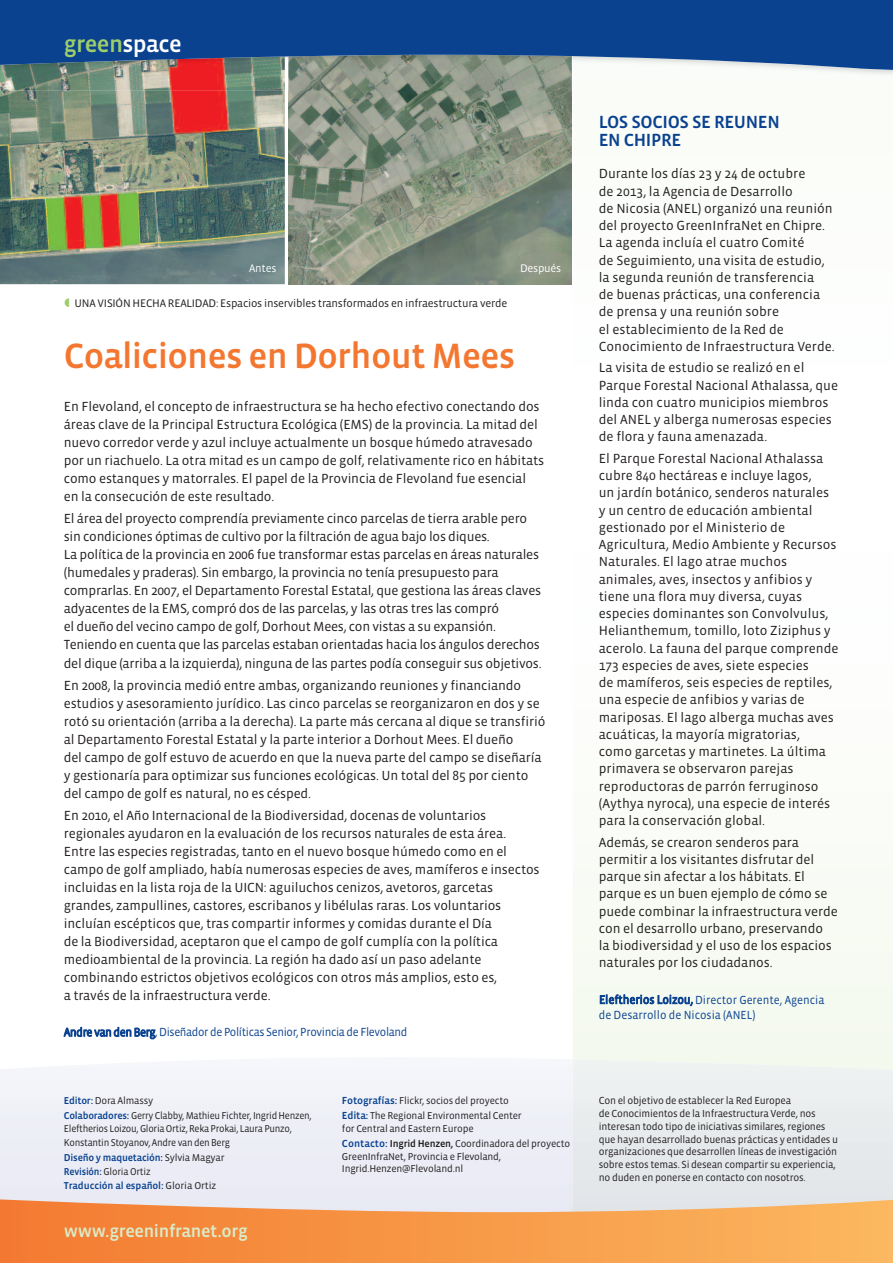
<style>
.page{position:relative;width:893px;height:1263px;background:#fff}
.page>*{position:absolute;margin:0;border:0;box-sizing:border-box;transform-origin:0 0}
.t1{font:36px "Vista Sans Med";letter-spacing:-.02em;color:#f37730}
.t2{font:24px "Vista Sans Med";letter-spacing:-.025em;color:#9dce6b}
.t3{font:18px/18px "Vista Sans Med";letter-spacing:-.02em;color:#0a4290}
.t4{font:18px "Vista Sans Med";letter-spacing:-.02em;color:#daebc7}
.t5{font:13.5px/17.2px "Vista Sans";letter-spacing:-.01em;color:#231f20}
.t6{font:12px/15px "Vista Sans";letter-spacing:-.015em;color:#0a4290;scale:.95 1}
.t7{font:11.25px "Vista Sans";letter-spacing:-.02em;color:#231f20}
.t8{font:11.25px "Vista Sans";letter-spacing:-.02em;color:#fff}
.t9{font:10.5px/12.8px "Vista Sans";letter-spacing:-.02em;color:#231f20}
.t10{font:10.2px/14.9px "Vista Sans";letter-spacing:-.02em;color:#231f20}
.t11{font:10.2px/13.5px "Vista Sans";letter-spacing:-.02em;color:#231f20;scale:.95 1}
.t12{font:10.2px "Vista Sans Med";letter-spacing:-.02em;color:#0a4290}
.s1{color:#fff}
.s2{font-family:"Vista Sans Med";color:#0a4290}
.s3{font-family:"Vista Sans";color:#231f20}
.s4{font-family:"Vista Sans Med";font-size:10.5px;color:#0a4290}
.s5{font-family:"Vista Sans Med"}
</style>
<div class="page">
<svg style="left:509px;top:284px;width:384px;height:773px"></svg>
<div style="left:0;top:1057px;width:893px;height:141px;background:#eeeff6"></div>
<img style="left:546px;top:1059px;width:347px;height:139px">
<svg style="left:0;top:1198px;width:893px;height:65px;background:#f4a460"></svg>
<img style="left:288px;top:91px;width:284px;height:193px">
<img style="left:0;top:91px;width:285px;height:193px">
<img style="left:0;top:82px;width:572px;height:9px">
<svg style="left:0;top:0;width:893px;height:82px;background:#375f94"></svg>
<h2 class="t2" style="left:64px;top:30px;width:120px">green<span class="s1">space</span></h2>
<p class="t8" style="left:249px;top:262px;width:29px">Antes</p>
<p class="t8" style="left:520px;top:262px;width:43px">Después</p>
<p class="t7" style="left:75px;top:296px;width:434px">UNA VISIÓN HECHA REALIDAD: Espacios inservibles transformados en infraestructura verde</p>
<h1 class="t1" style="left:64px;top:335px;width:453px">Coaliciones en Dorhout Mees</h1>
<p class="t5" style="left:64px;top:398px;width:482px;line-height:18px">En Flevoland, el concepto de infraestructura se ha hecho efectivo conectando dos áreas clave de la Principal Estructura Ecológica (EMS) de la provincia. La mitad del nuevo corredor verde y azul incluye actualmente un bosque húmedo atravesado por un riachuelo. La otra mitad es un campo de golf, relativamente rico en hábitats como estanques y matorrales. El papel de la Provincia de Flevoland fue esencial en la consecución de este resultado.</p>
<p class="t5" style="left:64px;top:510px;width:479px;line-height:18px">El área del proyecto comprendía previamente cinco parcelas de tierra arable pero sin condiciones óptimas de cultivo por la filtración de agua bajo los diques.<br>La política de la provincia en 2006 fue transformar estas parcelas en áreas naturales (humedales y praderas). Sin embargo, la provincia no tenía presupuesto para comprarlas. En 2007, el Departamento Forestal Estatal, que gestiona las áreas claves adyacentes de la EMS, compró dos de las parcelas, y las otras tres las compró<br>el dueño del vecino campo de golf, Dorhout Mees, con vistas a su expansión.<br>Teniendo en cuenta que las parcelas estaban orientadas hacia los ángulos derechos del dique (arriba a la izquierda), ninguna de las partes podía conseguir sus objetivos.</p>
<p class="t5" style="left:64px;top:676px;width:483px;line-height:18px">En 2008, la provincia medió entre ambas, organizando reuniones y financiando estudios y asesoramiento jurídico. Las cinco parcelas se reorganizaron en dos y se rotó su orientación (arriba a la derecha). La parte más cercana al dique se transfirió al Departamento Forestal Estatal y la parte interior a Dorhout Mees. El dueño<br>del campo de golf estuvo de acuerdo en que la nueva parte del campo se diseñaría y gestionaría para optimizar sus funciones ecológicas. Un total del 85 por ciento del campo de golf es natural, no es césped.</p>
<p class="t5" style="left:64px;top:806px;width:477px;line-height:18px">En 2010, el Año Internacional de la Biodiversidad, docenas de voluntarios regionales ayudaron en la evaluación de los recursos naturales de esta área.<br>Entre las especies registradas, tanto en el nuevo bosque húmedo como en el campo de golf ampliado, había numerosas especies de aves, mamíferos e insectos incluidas en la lista roja de la UICN: aguiluchos cenizos, avetoros, garcetas grandes, zampullines, castores, escribanos y libélulas raras. Los voluntarios incluían escépticos que, tras compartir informes y comidas durante el Día<br>de la Biodiversidad, aceptaron que el campo de golf cumplía con la política medioambiental de la provincia. La región ha dado así un paso adelante combinando estrictos objetivos ecológicos con otros más amplios, esto es,<br>a través de la infraestructura verde.</p>
<p class="t6" style="left:64px;top:1025px;width:363px">Andre van den Berg, Diseñador de Políticas Senior, Provincia de Flevoland</p>
<p class="t10" style="left:64px;top:1093px;width:249px"><span class="s2">Editor:</span> Dora Almassy<br><span class="s2">Colaboradores:</span> Gerry Clabby, Mathieu Fichter, Ingrid Henzen,</p>
<p class="t11" style="left:64px;top:1122px;width:241px">Eleftherios Loizou, Gloria Ortiz, Reka Prokai, Laura Punzo,<br>Konstantin Stoyanov, Andre van den Berg</p>
<p class="t12" style="left:64px;top:1151px;width:162px">Diseño y maquetación: <span class="s3">Sylvia Magyar</span></p>
<p class="t11" style="left:64px;top:1165px;width:93px"><span class="s2">Revisión:</span> Gloria Ortiz</p>
<p class="t12" style="left:64px;top:1180px;width:154px">Traducción al español: <span class="s3">Gloria Ortiz</span></p>
<h3 class="t4" style="left:64px;top:1220px;width:185px">www.greeninfranet.org</h3>
<p class="t10" style="left:342px;top:1093px;width:181px"><span class="s4">Fotografías:</span> Flickr, socios del proyecto<br><span class="s4">Edita</span><span class="s2">:</span> The Regional Environmental Center</p>
<p class="t10" style="left:342px;top:1121px;width:230px">for Central and Eastern Europe<br><span class="s4">Contacto:</span> <span class="s5">Ingrid Henzen,</span> Coordinadora del proyecto</p>
<p class="t10" style="left:342px;top:1150px;width:161px;line-height:12.8px">GreenInfraNet, Provincia e Flevoland,<br>Ingrid.Henzen@Flevoland.nl</p>
<h3 class="t3" style="left:599px;top:113px;width:183px">LOS SOCIOS SE REUNEN<br>EN CHIPRE</h3>
<p class="t5" style="left:599px;top:165px;width:237px">Durante los días 23 y 24 de octubre<br>de 2013, la Agencia de Desarrollo<br>de Nicosia (ANEL) organizó una reunión del proyecto GreenInfraNet en Chipre.<br>La agenda incluía el cuatro Comité<br>de Seguimiento, una visita de estudio, la segunda reunión de transferencia<br>de buenas prácticas, una conferencia de prensa y una reunión sobre<br>el establecimiento de la Red de Conocimiento de Infraestructura Verde.</p>
<p class="t5" style="left:599px;top:359px;width:241px">La visita de estudio se realizó en el Parque Forestal Nacional Athalassa, que linda con cuatro municipios miembros del ANEL y alberga numerosas especies de flora y fauna amenazada.</p>
<p class="t5" style="left:599px;top:450px;width:241px">El Parque Forestal Nacional Athalassa cubre 840 hectáreas e incluye lagos,<br>un jardín botánico, senderos naturales y un centro de educación ambiental gestionado por el Ministerio de Agricultura, Medio Ambiente y Recursos Naturales. El lago atrae muchos animales, aves, insectos y anfibios y tiene una flora muy diversa, cuyas especies dominantes son Convolvulus, Helianthemum, tomillo, loto Ziziphus y acerolo. La fauna del parque comprende 173 especies de aves, siete especies<br>de mamíferos, seis especies de reptiles, una especie de anfibios y varias de mariposas. El lago alberga muchas aves acuáticas, la mayoría migratorias,<br>como garcetas y martinetes. La última primavera se observaron parejas reproductoras de parrón ferruginoso (Aythya nyroca), una especie de interés para la conservación global.</p>
<p class="t5" style="left:599px;top:833px;width:241px">Además, se crearon senderos para permitir a los visitantes disfrutar del parque sin afectar a los hábitats. El parque es un buen ejemplo de cómo se puede combinar la infraestructura verde con el desarrollo urbano, preservando<br>la biodiversidad y el uso de los espacios naturales por los ciudadanos.</p>
<p class="t6" style="left:599px;top:992px;width:239px">Eleftherios Loizou, Director Gerente, Agencia de Desarrollo de Nicosia (ANEL)</p>
<p class="t9" style="left:599px;top:1094px;width:241px">Con el objetivo de establecer la Red Europea<br>de Conocimientos de la Infraestructura Verde, nos interesan todo tipo de iniciativas similares, regiones que hayan desarrollado buenas prácticas y entidades u organizaciones que desarrollen líneas de investigación sobre estos temas. Si desean compartir su experiencia, no duden en ponerse en contacto con nosotros.</p>
</div>
